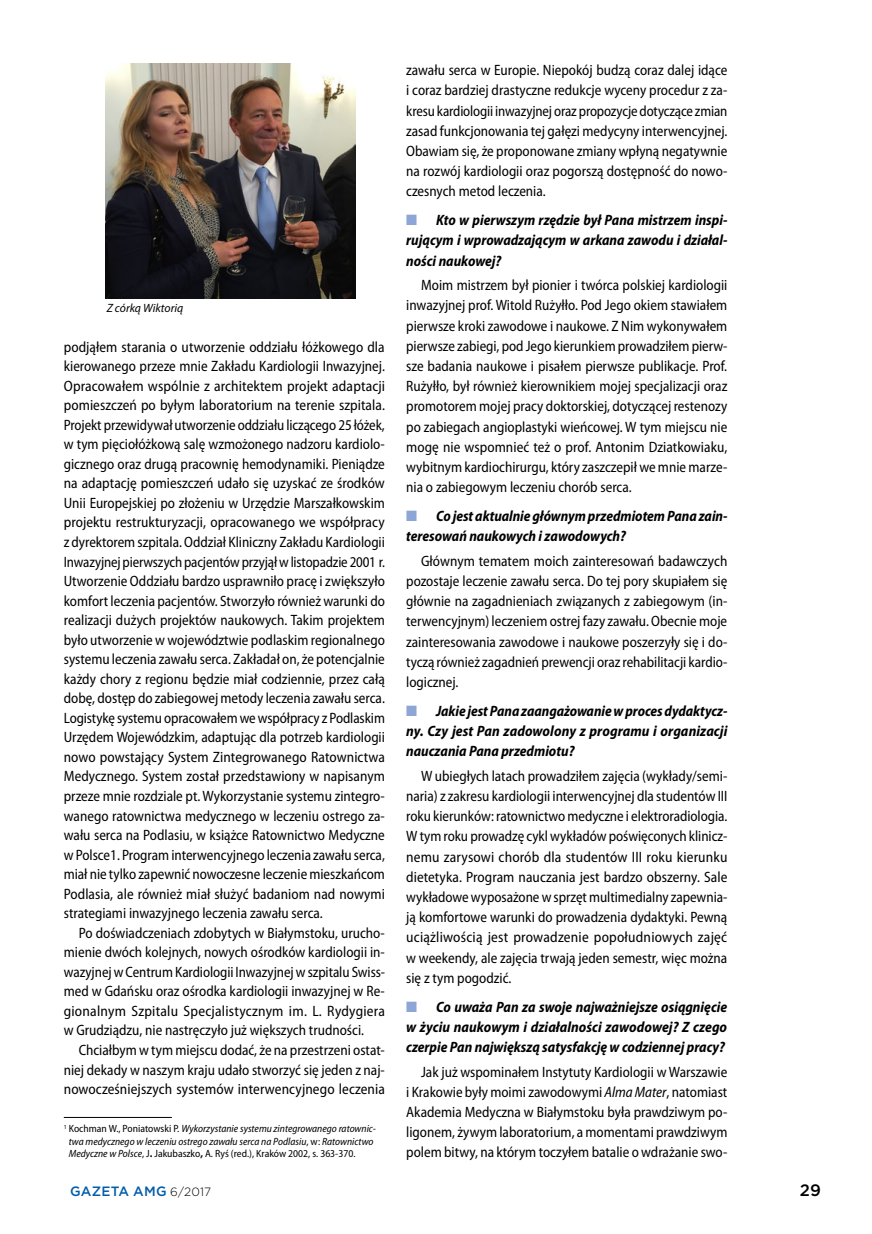
<style>
.page{position:relative;width:872px;height:1234px;background:#fff}
.page>*{position:absolute;margin:0;border:0;box-sizing:border-box;transform-origin:0 0}
.t1{font:500 16.5px "Gotham";color:#000}
.t2{font:semi-condensed 15px/20.2px "Myriad Pro";color:#000;text-align:justify;scale:.96 1}
.t3{font:semi-condensed 15px/19.5px "Myriad Pro";color:#000;text-align:justify}
.t4{font:italic 700 semi-condensed 15px/20.2px "Myriad Pro";color:#000;text-align:justify;scale:.96 1}
.t5{font:italic 700 semi-condensed 15px/20.2px "Myriad Pro";color:#000;text-align:justify;scale:.95 1}
.t6{font:500 13.5px "Gotham";letter-spacing:.015em;color:#005da9}
.t7{font:italic 12px "Myriad Pro";color:#000}
.t8{font:italic semi-condensed 10.5px/12.6px "Myriad Pro";color:#000}
.s1{font-style:normal}
.s2{font-weight:700;font-style:normal}
.s3{color:#8da6d6}
.s4{font-style:italic}
.s5{font-weight:300;font-size:12px;color:#000}
</style>
<div class="page">
<hr style="left:64px;top:1116px;width:108px;height:1px;background:#000">
<img style="left:106px;top:64px;width:249px;height:234px">
<p class="t7" style="left:107px;top:301px;width:78px">Z córką Wiktorią</p>
<p class="t3" style="left:64px;top:336px;width:323px">podjąłem starania o utworzenie oddziału łóżkowego dla kierowanego przeze mnie Zakładu Kardiologii Inwazyjnej.<br>Opracowałem wspólnie z architektem projekt adaptacji pomieszczeń po byłym laboratorium na terenie szpitala.<br>Projekt przewidywał utworzenie oddziału liczącego 25 łóżek, w tym pięciołóżkową salę wzmożonego nadzoru kardiolo&shy;gicznego oraz drugą pracownię hemodynamiki. Pieniądze na adaptację pomieszczeń udało się uzyskać ze środków Unii Europejskiej po złożeniu w Urzędzie Marszałkowskim projektu restrukturyzacji, opracowanego we współpracy z dyrektorem szpitala. Oddział Kliniczny Zakładu Kardiologii Inwazyjnej pierwszych pacjentów przyjął w listopadzie 2001 r.<br>Utworzenie Oddziału bardzo usprawniło pracę i zwiększyło komfort leczenia pacjentów. Stworzyło również warunki do realizacji dużych projektów naukowych. Takim projektem było utworzenie w województwie podlaskim regionalnego systemu leczenia zawału serca. Zakładał on, że potencjalnie każdy chory z regionu będzie miał codziennie, przez całą dobę, dostęp do zabiegowej metody leczenia zawału serca.<br>Logistykę systemu opracowałem we współpracy z Podlaskim Urzędem Wojewódzkim, adaptując dla potrzeb kardiologii nowo powstający System Zintegrowanego Ratownictwa Medycznego. System został przedstawiony w napisanym przeze mnie rozdziale pt. Wykorzystanie systemu zintegro&shy;wanego ratownictwa medycznego w leczeniu ostrego za&shy;wału serca na Podlasiu, w książce Ratownictwo Medyczne w Polsce1. Program interwencyjnego leczenia zawału serca, miał nie tylko zapewnić nowoczesne leczenie mieszkańcom Podlasia, ale również miał służyć badaniom nad nowymi strategiami inwazyjnego leczenia zawału serca.</p>
<p class="t2" style="left:64px;top:922px;width:336px;line-height:19.5px;text-indent:15px">Po doświadczeniach zdobytych w Białymstoku, urucho&shy;mienie dwóch kolejnych, nowych ośrodków kardiologii in&shy;wazyjnej w Centrum Kardiologii Inwazyjnej w szpitalu Swiss&shy;med w Gdańsku oraz ośrodka kardiologii inwazyjnej w Re&shy;gionalnym Szpitalu Specjalistycznym im. L. Rydygiera w Grudziądzu, nie nastręczyło już większych trudności.</p>
<p class="t2" style="left:64px;top:1039px;width:336px;line-height:19.5px;text-indent:15px">Chciałbym w tym miejscu dodać, że na przestrzeni ostat&shy;niej dekady w naszym kraju udało stworzyć się jeden z naj&shy;nowocześniejszych systemów interwencyjnego leczenia</p>
<p class="t8" style="left:69px;top:1121px;width:309px;text-indent:-5px"><sup>1</sup> <span class="s1">Kochman W., Poniatowski P.</span> Wykorzystanie systemu zintegrowanego ratownic&shy;twa medycznego w leczeniu ostrego zawału serca na Podlasiu<span class="s1">, w:</span> Ratownictwo<br>Medyczne w Polsce<span class="s1">, J</span><span class="s2">.</span> <span class="s1">Jakubaszko</span><span class="s2">,</span> <span class="s1">A. Ryś (red.), Kraków 2002, s. 363-370.</span></p>
<p class="t2" style="left:406px;top:60px;width:336px">zawału serca w Europie. Niepokój budzą coraz dalej idące i coraz bardziej drastyczne redukcje wyceny procedur z za&shy;kresu kardiologii inwazyjnej oraz propozycje dotyczące zmian zasad funkcjonowania tej gałęzi medycyny interwencyjnej.<br>Obawiam się, że proponowane zmiany wpłyną negatywnie na rozwój kardiologii oraz pogorszą dostępność do nowo&shy;czesnych metod leczenia.</p>
<p class="t4" style="left:406px;top:209px;width:336px"><span class="s3">■</span> Kto w pierwszym rzędzie był Pana mistrzem inspi&shy;rującym i wprowadzającym w arkana zawodu i działal&shy;ności naukowej?</p>
<p class="t2" style="left:406px;top:274px;width:336px;text-indent:15px">Moim mistrzem był pionier i twórca polskiej kardiologii inwazyjnej prof. Witold Rużyłło. Pod Jego okiem stawiałem pierwsze kroki zawodowe i naukowe. Z Nim wykonywałem pierwsze zabiegi, pod Jego kierunkiem prowadziłem pierw&shy;sze badania naukowe i pisałem pierwsze publikacje. Prof.<br>Rużyłło, był również kierownikiem mojej specjalizacji oraz promotorem mojej pracy doktorskiej, dotyczącej restenozy po zabiegach angioplastyki wieńcowej. W tym miejscu nie mogę nie wspomnieć też o prof. Antonim Dziatkowiaku, wybitnym kardiochirurgu, który zaszczepił we mnie marze&shy;nia o zabiegowym leczeniu chorób serca.</p>
<p class="t4" style="left:406px;top:505px;width:336px"><span class="s3">■</span> Co jest aktualnie głównym przedmiotem Pana zain&shy;teresowań naukowych i zawodowych?</p>
<p class="t3" style="left:406px;top:550px;width:323px;line-height:20.2px;text-indent:15px">Głównym tematem moich zainteresowań badawczych pozostaje leczenie zawału serca. Do tej pory skupiałem się głównie na zagadnieniach związanych z zabiegowym (in&shy;terwencyjnym) leczeniem ostrej fazy zawału. Obecnie moje zainteresowania zawodowe i naukowe poszerzyły się i do&shy;tyczą również zagadnień prewencji oraz rehabilitacji kardio&shy;logicznej.</p>
<p class="t5" style="left:406px;top:700px;width:339px"><span class="s3">■</span> Jakie jest Pana zaangażowanie w proces dydaktycz&shy;ny. Czy jest Pan zadowolony z programu i organizacji nauczania Pana przedmiotu?</p>
<p class="t2" style="left:406px;top:765px;width:336px;text-indent:15px">W ubiegłych latach prowadziłem zajęcia (wykłady/semi&shy;naria) z zakresu kardiologii interwencyjnej dla studentów III roku kierunków: ratownictwo medyczne i elektroradiologia.<br>W tym roku prowadzę cykl wykładów poświęconych klinicz&shy;nemu zarysowi chorób dla studentów III roku kierunku dietetyka. Program nauczania jest bardzo obszerny. Sale wykładowe wyposażone w sprzęt multimedialny zapewnia&shy;ją komfortowe warunki do prowadzenia dydaktyki. Pewną uciążliwością jest prowadzenie popołudniowych zajęć w weekendy, ale zajęcia trwają jeden semestr, więc można się z tym pogodzić.</p>
<p class="t4" style="left:406px;top:995px;width:336px"><span class="s3">■</span> Co uważa Pan za swoje najważniejsze osiągnięcie w życiu naukowym i działalności zawodowej? Z czego czerpie Pan największą satysfakcję w codziennej pracy?</p>
<p class="t2" style="left:406px;top:1060px;width:336px;text-indent:15px">Jak już wspominałem Instytuty Kardiologii w Warszawie i Krakowie były moimi zawodowymi <span class="s4">Alma Mater</span>, natomiast Akademia Medyczna w Białymstoku była prawdziwym po&shy;ligonem, żywym laboratorium, a momentami prawdziwym polem bitwy, na którym toczyłem batalie o wdrażanie swo-</p>
<p class="t6" style="left:70px;top:1182px;width:143px">GAZETA AMG <span class="s5">6/2017</span></p>
<p class="t1" style="left:800px;top:1179px;width:23px">29</p>
</div>
